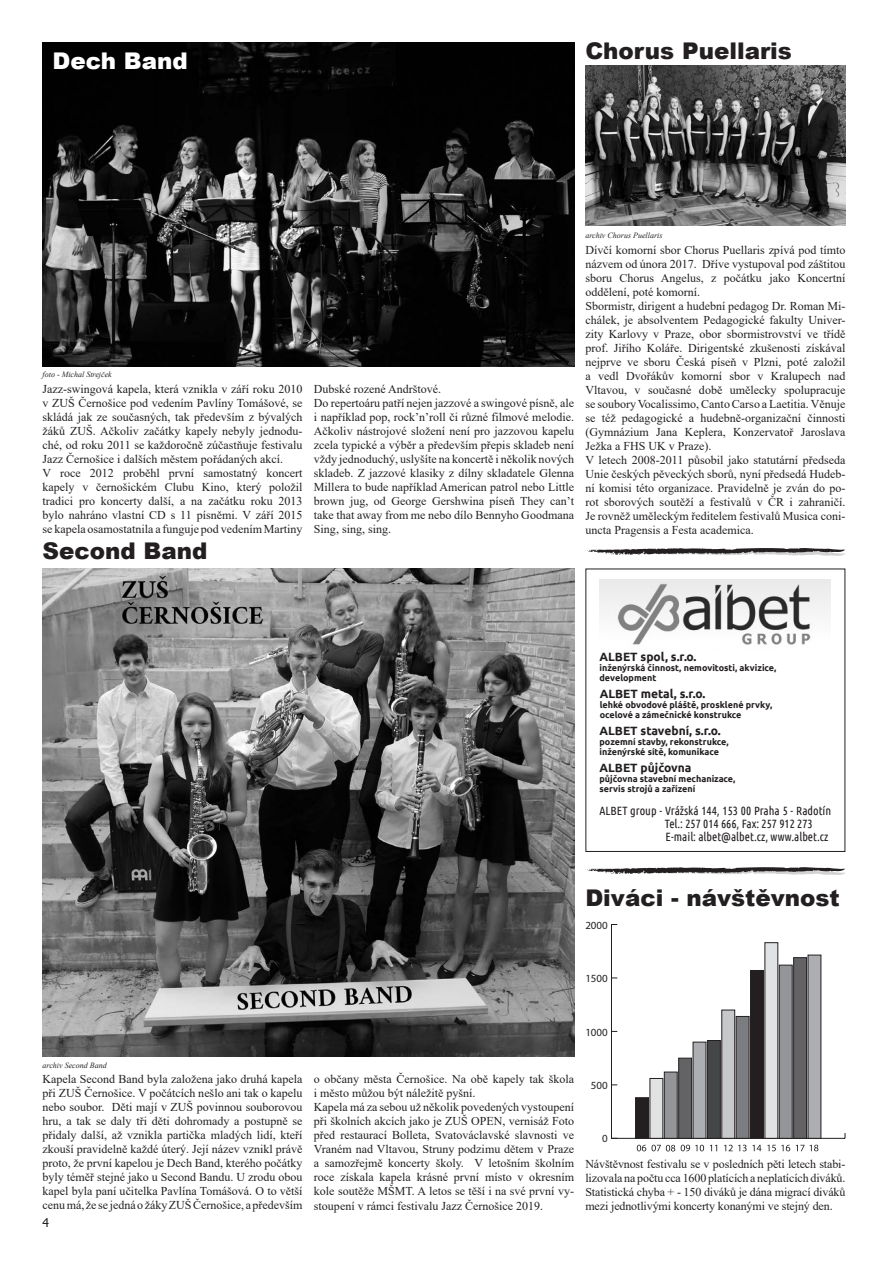
<style>
.page{position:relative;width:888px;height:1270px;background:#fff}
.page>*{position:absolute;margin:0;border:0;box-sizing:border-box;transform-origin:0 0}
.t1{font:900 23px "Arial";color:#231f20}
.t2{font:900 23px "Arial";color:#fff}
.t3{font:12px/14px "Times New Roman";color:#231f20}
.t4{font:12px/13px "Ubuntu Condensed";color:#231f20}
.t5{font:700 12px "Ubuntu";color:#231f20}
.t6{font:12px "Tahoma";color:#231f20}
.t7{font:10.9px "Myriad Pro";color:#231f20}
.t8{font:700 9px/10px "Ubuntu";color:#231f20}
.t9{font:italic 8px "Times New Roman";color:#231f20}
</style>
<div class="page">
<img style="left:43px;top:43px;width:531px;height:324px">
<img style="left:43px;top:568px;width:531px;height:489px">
<img style="left:585px;top:66px;width:260px;height:160px">
<svg style="left:585px;top:548px;width:260px;height:8px"></svg>
<hr style="left:611px;top:1138px;width:233px;height:1px;background:#231f20">
<hr style="left:611px;top:924px;width:1px;height:214px;background:#231f20">
<div style="left:807px;top:955px;width:13px;height:183px;background:#adaeb2"></div>
<div style="left:793px;top:957px;width:13px;height:181px;background:#636366;border:1px solid #231f20"></div>
<div style="left:778px;top:965px;width:14px;height:173px;background:#939598;border:1px solid #231f20"></div>
<div style="left:764px;top:942px;width:13px;height:196px;background:#e1e2e4"></div>
<div style="left:750px;top:970px;width:13px;height:168px;background:#231f20"></div>
<div style="left:735px;top:1016px;width:14px;height:122px;background:#7b7d80;border:1px solid #231f20"></div>
<div style="left:721px;top:1010px;width:13px;height:128px;background:#c7c8ca"></div>
<div style="left:707px;top:1040px;width:13px;height:98px;background:#454647;border:1px solid #231f20"></div>
<div style="left:692px;top:1042px;width:14px;height:96px;background:#adaeb2"></div>
<div style="left:678px;top:1058px;width:13px;height:80px;background:#636366;border:1px solid #231f20"></div>
<div style="left:664px;top:1072px;width:13px;height:66px;background:#939598;border:1px solid #231f20"></div>
<div style="left:649px;top:1078px;width:14px;height:60px;background:#e1e2e4"></div>
<div style="left:635px;top:1097px;width:13px;height:41px;background:#231f20"></div>
<svg style="left:636px;top:1145px;width:81px;height:6px"></svg>
<svg style="left:724px;top:1145px;width:8px;height:6px"></svg>
<svg style="left:738px;top:1145px;width:8px;height:6px"></svg>
<svg style="left:752px;top:1145px;width:9px;height:6px"></svg>
<svg style="left:767px;top:1145px;width:8px;height:6px"></svg>
<svg style="left:781px;top:1145px;width:37px;height:6px"></svg>
<img style="left:599px;top:579px;width:231px;height:66px">
<svg style="left:585px;top:867px;width:260px;height:8px"></svg>
<h1 class="t2" style="left:53px;top:44px;width:137px">Dech Band</h1>
<h1 class="t1" style="left:585px;top:34px;width:208px">Chorus Puellaris</h1>
<p class="t9" style="left:43px;top:368px;width:71px">foto - Michal Strejček</p>
<p class="t3" style="left:43px;top:381px;width:261px">Jazz-swingová kapela, která vznikla v září roku 2010 v ZUŠ Černošice pod vedením Pavlíny Tomášové, se skládá jak ze současných, tak především z bývalých žáků ZUŠ. Ačkoliv začátky kapely nebyly jednodu&shy;ché, od roku 2011 se každoročně zúčastňuje festivalu Jazz Černošice i dalších městem pořádaných akcí.<br>V roce 2012 proběhl první samostatný koncert kapely v černošickém Clubu Kino, který položil tradici pro koncerty další, a na začátku roku 2013 bylo nahráno vlastní CD s 11 písněmi. V září 2015 se kapela osamostatnila a funguje pod vedením Martiny</p>
<p class="t3" style="left:314px;top:381px;width:261px">Dubské rozené Andrštové.<br>Do repertoáru patří nejen jazzové a swingové písně, ale i například pop, rock’n’roll či různé filmové melodie.<br>Ačkoliv nástrojové složení není pro jazzovou kapelu zcela typické a výběr a především přepis skladeb není vždy jednoduchý, uslyšíte na koncertě i několik nových skladeb. Z jazzové klasiky z dílny skladatele Glenna Millera to bude například American patrol nebo Little brown jug, od George Gershwina píseň They can’t take that away from me nebo dílo Bennyho Goodmana Sing, sing, sing.</p>
<h1 class="t1" style="left:43px;top:535px;width:166px">Second Band</h1>
<p class="t9" style="left:585px;top:229px;width:79px">archiv Chorus Puellaris</p>
<p class="t3" style="left:585px;top:243px;width:261px">Dívčí komorní sbor Chorus Puellaris zpívá pod tímto názvem od února 2017. Dříve vystupoval pod záštitou sboru Chorus Angelus, z počátku jako Koncertní oddělení, poté komorní.<br>Sbormistr, dirigent a hudební pedagog Dr. Roman Mi&shy;chálek, je absolventem Pedagogické fakulty Univer&shy;zity Karlovy v Praze, obor sbormistrovství ve třídě prof. Jiřího Koláře. Dirigentské zkušenosti získával nejprve ve sboru Česká píseň v Plzni, poté založil a vedl Dvořákův komorní sbor v Kralupech nad Vltavou, v současné době umělecky spolupracuje se soubory Vocalissimo, Canto Carso a Laetitia. Věnuje se též pedagogické a hudebně-organizační činnosti (Gymnázium Jana Keplera, Konzervatoř Jaroslava Ježka a FHS UK v Praze).<br>V letech 2008-2011 působil jako statutární předseda Unie českých pěveckých sborů, nyní předsedá Hudeb&shy;ní komisi této organizace. Pravidelně je zván do po&shy;rot sborových soutěží a festivalů v ČR i zahraničí.<br>Je rovněž uměleckým ředitelem festivalů Musica coni&shy;uncta Pragensis a Festa academica.</p>
<p class="t5" style="left:599px;top:649px;width:98px">ALBET spol, s.r.o.</p>
<p class="t8" style="left:599px;top:663px;width:178px">inženýrská činnost, nemovitosti, akvizice, development</p>
<p class="t5" style="left:599px;top:687px;width:107px">ALBET metal, s.r.o.</p>
<p class="t8" style="left:599px;top:700px;width:174px">lehké obvodové pláště, prosklené prvky, ocelové a zámečnické konstrukce</p>
<p class="t5" style="left:599px;top:724px;width:123px">ALBET stavební, s.r.o.</p>
<p class="t8" style="left:599px;top:737px;width:131px">pozemní stavby, rekonstrukce, inženýrské sítě, komunikace</p>
<p class="t5" style="left:599px;top:761px;width:93px">ALBET půjčovna</p>
<p class="t8" style="left:599px;top:774px;width:137px">půjčovna stavební mechanizace, servis strojů a zařízení</p>
<p class="t4" style="left:664px;top:804px;width:168px;text-indent:-65px">ALBET group - Vrážská 144, 153 00 Praha 5 - Radotín<br>Tel.: 257 014 666, Fax: 257 912 273<br>E-mail: albet@albet.cz, www.albet.cz</p>
<h1 class="t1" style="left:585px;top:881px;width:256px">Diváci - návštěvnost</h1>
<p class="t7" style="left:585px;top:918px;width:24px">2000</p>
<p class="t7" style="left:585px;top:972px;width:24px">1500</p>
<p class="t9" style="left:43px;top:1059px;width:66px">archiv Second Band</p>
<p class="t3" style="left:43px;top:1072px;width:261px;text-align:justify">Kapela Second Band byla založena jako druhá kapela při ZUŠ Černošice. V počátcích nešlo ani tak o kapelu nebo soubor. Děti mají v ZUŠ povinnou souborovou hru, a tak se daly tři děti dohromady a postupně se přidaly další, až vznikla partička mladých lidí, kteří zkouší pravidelně každé úterý. Její název vznikl právě proto, že první kapelou je Dech Band, kterého počátky byly téměř stejné jako u Second Bandu. U zrodu obou kapel byla paní učitelka Pavlína Tomášová. O to větší cenu má, že se jedná o žáky ZUŠ Černošice, a především</p>
<p class="t3" style="left:314px;top:1072px;width:261px">o občany města Černošice. Na obě kapely tak škola i město můžou být náležitě pyšní.<br>Kapela má za sebou už několik povedených vystoupení při školních akcích jako je ZUŠ OPEN, vernisáž Foto před restaurací Bolleta, Svatováclavské slavnosti ve Vraném nad Vltavou, Struny podzimu dětem v Praze a samozřejmě koncerty školy. V letošním školním roce získala kapela krásné první místo v okresním kole soutěže MŠMT. A letos se těší i na své první vy&shy;stoupení v rámci festivalu Jazz Černošice 2019.</p>
<p class="t6" style="left:43px;top:1215px;width:8px">4</p>
<p class="t7" style="left:585px;top:1025px;width:24px">1000</p>
<p class="t7" style="left:590px;top:1079px;width:18px">500</p>
<p class="t7" style="left:602px;top:1132px;width:7px">0</p>
<p class="t3" style="left:585px;top:1157px;width:261px;text-align:justify">Návštěvnost festivalu se v posledních pěti letech stabi&shy;lizovala na počtu cca 1600 platících a neplatících diváků.<br>Statistická chyba + - 150 diváků je dána migrací diváků mezi jednotlivými koncerty konanými ve stejný den.</p>
</div>
